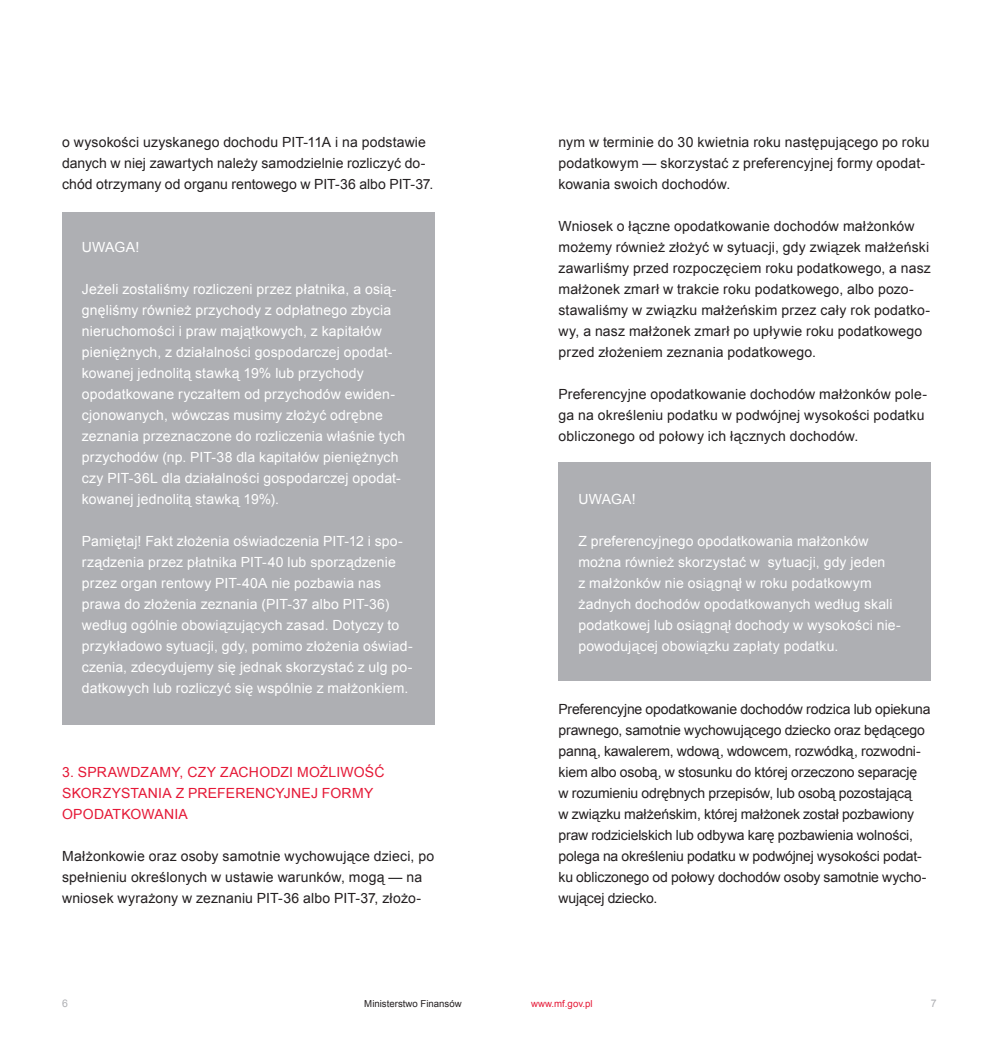
<style>
.page{position:relative;width:993px;height:1042px;background:#fff}
.page>*{position:absolute;margin:0;border:0;box-sizing:border-box;transform-origin:0 0}
.t1{font:14px/21px "Arial";letter-spacing:.01em;color:#fff}
.t2{font:14px/21px "Arial";letter-spacing:.005em;color:#231f20}
.t3{font:14px/21px "Arial";letter-spacing:-.015em;color:#231f20}
.t4{font:14px "Arial";letter-spacing:.02em;color:#e51836}
.t5{font:10.5px "Arial";color:#aeafb3}
.t6{font:9.62px "Arial";color:#231f20}
.t7{font:9.62px "Arial";color:#e51836}
</style>
<div class="page">
<div style="left:62px;top:212px;width:372px;height:512px;background:#aeafb3"></div>
<div style="left:558px;top:462px;width:372px;height:218px;background:#aeafb3"></div>
<p class="t2" style="left:62px;top:132px;width:372px">o wysokości uzyskanego dochodu PIT-11A i na podstawie danych w niej zawartych należy samodzielnie rozliczyć do&shy;chód otrzymany od organu rentowego w PIT-36 albo PIT-37.</p>
<p class="t1" style="left:82px;top:237px;width:59px">UWAGA!</p>
<p class="t1" style="left:82px;top:279px;width:325px">Jeżeli zostaliśmy rozliczeni przez płatnika, a osią&shy;gnęliśmy również przychody z odpłatnego zbycia nieruchomości i praw majątkowych, z kapitałów pieniężnych, z działalności gospodarczej opodat&shy;kowanej jednolitą stawką 19% lub przychody opodatkowane ryczałtem od przychodów ewiden&shy;cjonowanych, wówczas musimy złożyć odrębne zeznania przeznaczone do rozliczenia właśnie tych przychodów (np. PIT-38 dla kapitałów pieniężnych czy PIT-36L dla działalności gospodarczej opodat&shy;kowanej jednolitą stawką 19%).</p>
<p class="t1" style="left:82px;top:531px;width:332px">Pamiętaj! Fakt złożenia oświadczenia PIT-12 i spo&shy;rządzenia przez płatnika PIT-40 lub sporządzenie przez organ rentowy PIT-40A nie pozbawia nas prawa do złożenia zeznania (PIT-37 albo PIT-36) według ogólnie obowiązujących zasad. Dotyczy to przykładowo sytuacji, gdy, pomimo złożenia oświad&shy;czenia, zdecydujemy się jednak skorzystać z ulg po&shy;datkowych lub rozliczyć się wspólnie z małżonkiem.</p>
<p class="t4" style="left:62px;top:763px;width:37px">3. Spraw</p>
<p class="t4" style="left:130px;top:763px;width:255px">dzamy, czy zachodzi możliwość</p>
<p class="t4" style="left:62px;top:784px;width:69px">skorzystania</p>
<p class="t4" style="left:176px;top:784px;width:199px">z preferencyjn ej formy</p>
<p class="t4" style="left:62px;top:805px;width:90px">opodatkowania</p>
<p class="t2" style="left:62px;top:846px;width:373px">Małżonkowie oraz osoby samotnie wychowujące dzieci, po spełnieniu określonych w ustawie warunków, mogą — na wniosek wyrażony w zeznaniu PIT-36 albo PIT-37, złożo-</p>
<p class="t2" style="left:558px;top:132px;width:372px">nym w terminie do 30 kwietnia roku następującego po roku podatkowym — skorzystać z preferencyjnej formy opodat&shy;kowania swoich dochodów.</p>
<p class="t2" style="left:558px;top:216px;width:374px">Wniosek o łączne opodatkowanie dochodów małżonków możemy również złożyć w sytuacji, gdy związek małżeński zawarliśmy przed rozpoczęciem roku podatkowego, a nasz małżonek zmarł w trakcie roku podatkowego, albo pozo&shy;stawaliśmy w związku małżeńskim przez cały rok podatko&shy;wy, a nasz małżonek zmarł po upływie roku podatkowego przed złożeniem zeznania podatkowego.</p>
<p class="t2" style="left:558px;top:384px;width:370px">Preferencyjne opodatkowanie dochodów małżonków pole&shy;ga na określeniu podatku w podwójnej wysokości podatku obliczonego od połowy ich łącznych dochodów.</p>
<p class="t1" style="left:578px;top:489px;width:59px">UWAGA!</p>
<p class="t1" style="left:578px;top:531px;width:324px">Z preferencyjnego opodatkowania małżonków można również skorzystać w sytuacji, gdy jeden<br>z małżonków nie osiągnął w roku podatkowym żadnych dochodów opodatkowanych według skali podatkowej lub osiągnął dochody w wysokości nie&shy;powodującej obowiązku zapłaty podatku.</p>
<p class="t3" style="left:558px;top:699px;width:373px">Preferencyjne opodatkowanie dochodów rodzica lub opiekuna prawnego, samotnie wychowującego dziecko oraz będącego panną, kawalerem, wdową, wdowcem, rozwódką, rozwodni&shy;kiem albo osobą, w stosunku do której orzeczono separację w rozumieniu odrębnych przepisów, lub osobą pozostającą<br>w związku małżeńskim, której małżonek został pozbawiony praw rodzicielskich lub odbywa karę pozbawienia wolności, polega na określeniu podatku w podwójnej wysokości podat&shy;ku obliczonego od połowy dochodów osoby samotnie wycho&shy;wującej dziecko.</p>
<p class="t5" style="left:62px;top:996px;width:7px">6</p>
<p class="t6" style="left:364px;top:997px;width:99px">Ministerstwo Finansów</p>
<p class="t7" style="left:531px;top:997px;width:63px">www.mf.gov.pl</p>
<p class="t5" style="left:930px;top:996px;width:7px">7</p>
</div>
